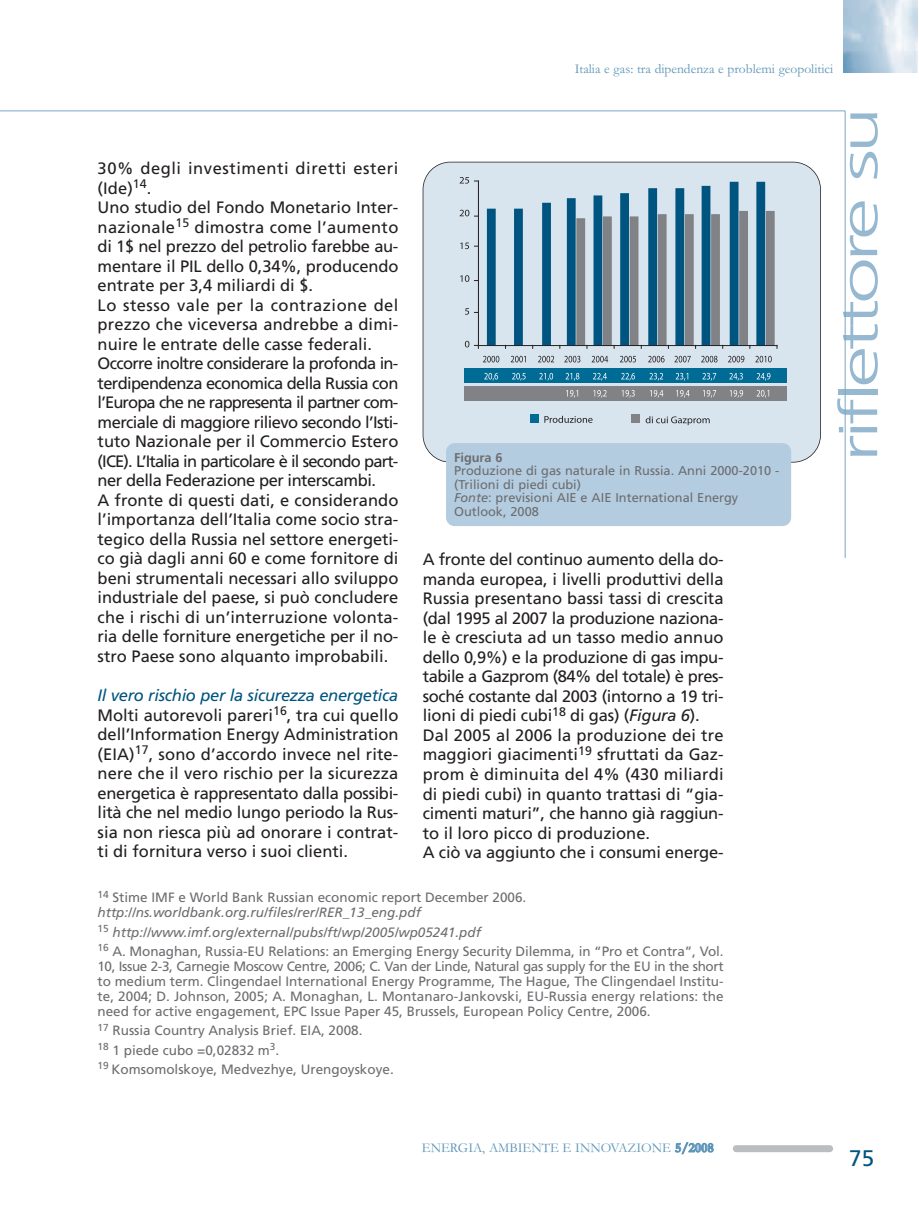
<style>
.page{position:relative;width:919px;height:1217px;background:#fff}
.page>*{position:absolute;margin:0;border:0;box-sizing:border-box;transform-origin:0 0}
.t1{font:300 52.5px "Frutiger";letter-spacing:-.055em;color:#96b8d1;scale:1.6 1}
.t2{font:22.5px "Frutiger";color:#005480}
.t3{font:16.5px/19.5px "Frutiger";letter-spacing:-.005em;color:#231f20}
.t4{font:13.5px/15px "Frutiger";color:#6c6d70}
.t5{font:13.5px "Garamond";color:#5d95b8}
.t6{font:12.75px/13.5px "Frutiger";color:#6c6d70}
.t7{font:700 12.75px "Frutiger";color:#6c6d70}
.s1{font-style:italic;color:#005480}
.s2{font-style:italic}
.s3{font-weight:700}
</style>
<div class="page">
<img style="left:843px;top:1px;width:74px;height:72px">
<div style="left:732px;top:1144px;width:101px;height:7px;background:#bcbdc0;border-radius:3px"></div>
<svg style="left:0;top:110px;width:845px;height:448px"></svg>
<div style="left:423px;top:162px;width:397px;height:300px;background:#d8e4ee;border-radius:27px"></div>
<div style="left:465px;top:368px;width:321px;height:14px;background:#006b95"></div>
<div style="left:529px;top:414px;width:9px;height:8px;background:#006b95"></div>
<svg style="left:544px;top:415px;width:48px;height:8px"></svg>
<svg style="left:459px;top:210px;width:18px;height:7px"></svg>
<svg style="left:460px;top:275px;width:17px;height:7px"></svg>
<div style="left:631px;top:414px;width:9px;height:8px;background:#808285"></div>
<svg style="left:645px;top:416px;width:64px;height:9px"></svg>
<div style="left:465px;top:387px;width:321px;height:14px;background:#808285"></div>
<svg style="left:484px;top:373px;width:14px;height:7px"></svg>
<svg style="left:483px;top:356px;width:16px;height:6px"></svg>
<svg style="left:459px;top:177px;width:18px;height:6px"></svg>
<svg style="left:460px;top:242px;width:17px;height:7px"></svg>
<svg style="left:465px;top:308px;width:12px;height:6px"></svg>
<svg style="left:465px;top:341px;width:14px;height:8px"></svg>
<svg style="left:512px;top:373px;width:13px;height:7px"></svg>
<svg style="left:510px;top:356px;width:16px;height:6px"></svg>
<svg style="left:539px;top:373px;width:14px;height:7px"></svg>
<svg style="left:538px;top:356px;width:16px;height:6px"></svg>
<svg style="left:566px;top:390px;width:12px;height:7px"></svg>
<svg style="left:565px;top:373px;width:14px;height:7px"></svg>
<svg style="left:564px;top:356px;width:16px;height:6px"></svg>
<svg style="left:593px;top:390px;width:13px;height:7px"></svg>
<svg style="left:593px;top:373px;width:13px;height:7px"></svg>
<svg style="left:591px;top:356px;width:17px;height:6px"></svg>
<svg style="left:622px;top:390px;width:12px;height:7px"></svg>
<svg style="left:621px;top:373px;width:14px;height:7px"></svg>
<svg style="left:620px;top:356px;width:16px;height:6px"></svg>
<svg style="left:650px;top:390px;width:13px;height:7px"></svg>
<svg style="left:649px;top:373px;width:14px;height:7px"></svg>
<svg style="left:648px;top:356px;width:16px;height:6px"></svg>
<svg style="left:676px;top:390px;width:13px;height:7px"></svg>
<svg style="left:675px;top:373px;width:13px;height:7px"></svg>
<svg style="left:674px;top:356px;width:16px;height:6px"></svg>
<svg style="left:703px;top:390px;width:13px;height:7px"></svg>
<svg style="left:702px;top:373px;width:14px;height:7px"></svg>
<svg style="left:701px;top:356px;width:16px;height:6px"></svg>
<svg style="left:730px;top:390px;width:13px;height:7px"></svg>
<svg style="left:729px;top:373px;width:13px;height:7px"></svg>
<svg style="left:728px;top:356px;width:16px;height:6px"></svg>
<svg style="left:756px;top:390px;width:13px;height:7px"></svg>
<svg style="left:756px;top:373px;width:14px;height:7px"></svg>
<svg style="left:755px;top:356px;width:16px;height:6px"></svg>
<svg style="left:477px;top:180px;width:301px;height:166px"></svg>
<div style="left:422px;top:162px;width:398px;height:300px;border:2px solid #231f20;border-radius:28px"></div>
<div style="left:446px;top:443px;width:345px;height:83px;background:#b4ccdf;border-radius:9px"></div>
<p class="t5" style="left:574px;top:64px;width:260px">Italia e gas: tra dipendenza e problemi geopolitici</p>
<p class="t3" style="left:98px;top:160px;width:302px">30% degli investimenti diretti esteri (Ide)<sup>14</sup>.<br>Uno studio del Fondo Monetario Inter&shy;nazionale<sup>15</sup> dimostra come l’aumento di 1$ nel prezzo del petrolio farebbe au&shy;mentare il PIL dello 0,34%, producendo entrate per 3,4 miliardi di $.<br>Lo stesso vale per la contrazione del prezzo che viceversa andrebbe a dimi&shy;nuire le entrate delle casse federali.<br>Occorre inoltre considerare la profonda in&shy;terdipendenza economica della Russia con l’Europa che ne rappresenta il partner com&shy;merciale di maggiore rilievo secondo l’Isti&shy;tuto Nazionale per il Commercio Estero (ICE). L’Italia in particolare è il secondo part&shy;ner della Federazione per interscambi.<br>A fronte di questi dati, e considerando l’importanza dell’Italia come socio stra&shy;tegico della Russia nel settore energeti&shy;co già dagli anni 60 e come fornitore di beni strumentali necessari allo sviluppo industriale del paese, si può concludere che i rischi di un’interruzione volonta&shy;ria delle forniture energetiche per il no&shy;stro Paese sono alquanto improbabili.</p>
<p class="t3" style="left:98px;top:686px;width:302px;text-align:justify"><span class="s1">Il vero rischio per la sicurezza energetica </span>Molti autorevoli pareri<sup>16</sup>, tra cui quello dell’Information Energy Administration (EIA)<sup>17</sup>, sono d’accordo invece nel rite&shy;nere che il vero rischio per la sicurezza energetica è rappresentato dalla possibi&shy;lità che nel medio lungo periodo la Rus&shy;sia non riesca più ad onorare i contrat&shy;ti di fornitura verso i suoi clienti.</p>
<p class="t7" style="left:454px;top:452px;width:50px">Figura 6</p>
<p class="t6" style="left:454px;top:465px;width:327px">Produzione di gas naturale in Russia. Anni 2000-2010 - (Trilioni di piedi cubi)<br><span class="s2">Fonte</span>: previsioni AIE e AIE International Energy Outlook, 2008</p>
<p class="t3" style="left:423px;top:551px;width:302px">A fronte del continuo aumento della do&shy;manda europea, i livelli produttivi della Russia presentano bassi tassi di crescita (dal 1995 al 2007 la produzione naziona&shy;le è cresciuta ad un tasso medio annuo dello 0,9%) e la produzione di gas impu&shy;tabile a Gazprom (84% del totale) è pres&shy;soché costante dal 2003 (intorno a 19 tri&shy;lioni di piedi cubi<sup>18</sup> di gas) (<span class="s2">Figura 6</span>).<br>Dal 2005 al 2006 la produzione dei tre maggiori giacimenti<sup>19</sup> sfruttati da Gaz&shy;prom è diminuita del 4% (430 miliardi di piedi cubi) in quanto trattasi di “gia&shy;cimenti maturi”, che hanno già raggiun&shy;to il loro picco di produzione.<br>A ciò va aggiunto che i consumi energe-</p>
<p class="t4" style="left:97px;top:891px;width:430px"><sup>14</sup> Stime IMF e World Bank Russian economic report December 2006. <span class="s2">http://ns.worldbank.org.ru/files/rer/RER_13_eng.pdf</span></p>
<p class="t4" style="left:97px;top:923px;width:627px;line-height:19.2px"><sup>15</sup> <span class="s2">http://www.imf.org/external/pubs/ft/wp/2005/wp05241.pdf<br></span><sup>16</sup> A. Monaghan, Russia-EU Relations: an Emerging Energy Security Dilemma, in “Pro et Contra”, Vol.</p>
<p class="t4" style="left:97px;top:959px;width:627px;text-align:justify">10, Issue 2-3, Carnegie Moscow Centre, 2006; C. Van der Linde, Natural gas supply for the EU in the short to medium term. Clingendael International Energy Programme, The Hague, The Clingendael Institu&shy;te, 2004; D. Johnson, 2005; A. Monaghan, L. Montanaro-Jankovski, EU-Russia energy relations: the need for active engagement, EPC Issue Paper 45, Brussels, European Policy Centre, 2006.</p>
<p class="t4" style="left:97px;top:1021px;width:298px;line-height:19.2px"><sup>17</sup> Russia Country Analysis Brief. EIA, 2008.<br><sup>18</sup> 1 piede cubo =0,02832 m<sup>3</sup>.<br><sup>19</sup> Komsomolskoye, Medvezhye, Urengoyskoye.</p>
<p class="t5" style="left:422px;top:1142px;width:293px">ENERGIA, AMBIENTE E INNOVAZIONE <span class="s3">5/2008</span></p>
<h1 class="t1" style="left:837px;top:462px;width:224px;rotate:-90deg">riflettore su</h1>
<h2 class="t2" style="left:849px;top:1149px;width:27px">75</h2>
</div>
